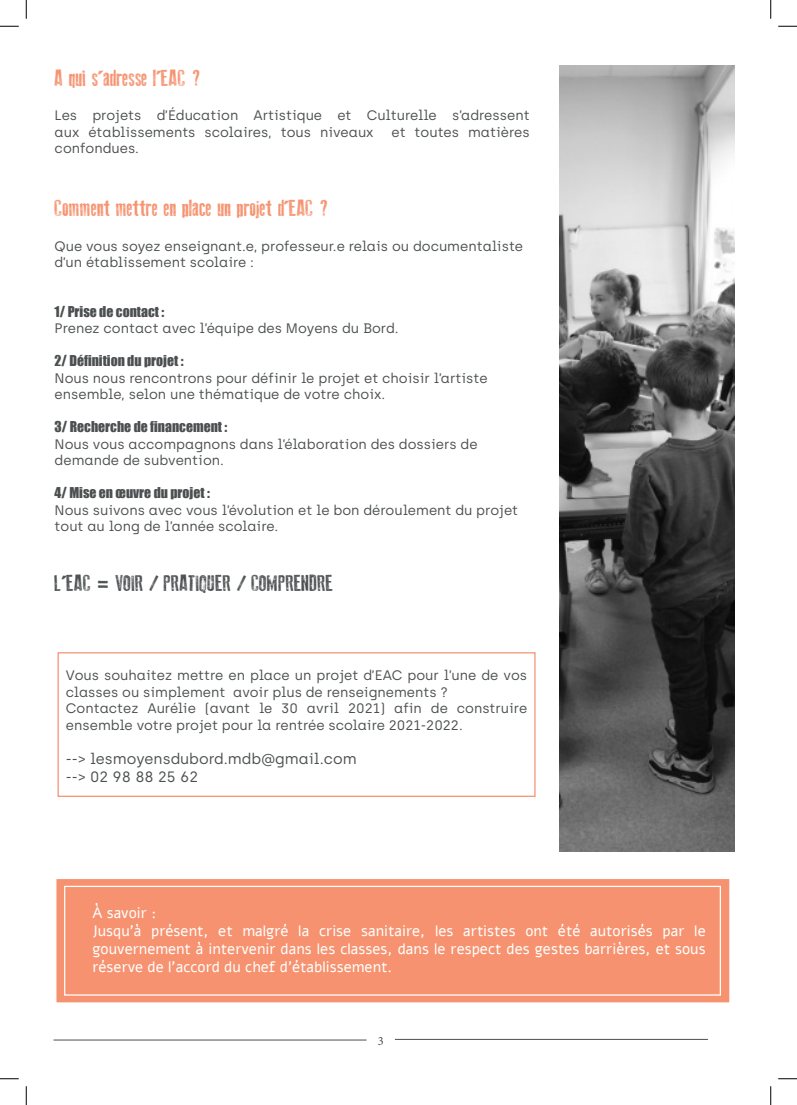
<style>
.page{position:relative;width:797px;height:1105px;background:#fff}
.page>*{position:absolute;margin:0;border:0;box-sizing:border-box;transform-origin:0 0}
.t1{font:22.5px "Old Press";color:#f6926f}
.t2{font:22.5px "Old Press";color:#4c4f50}
.t3{font:15px/18px "Alef";color:#fff;text-align:justify}
.t4{font:15px "Archia";color:#4c4f50}
.t5{font:13.75px/16.5px "Archia";color:#4c4f50}
.t6{font:13.75px "Impact";color:#4c4f50}
.t7{font:12.5px "Minion Pro";color:#4c4f50}
</style>
<div class="page">
<hr style="left:54px;top:1040px;width:312px;height:1px;background:#4c4f50">
<hr style="left:395px;top:1039px;width:313px;height:1px;background:#4c4f50">
<div style="left:55px;top:878px;width:675px;height:125px;background:#f6926f;border:1px solid #fff"></div>
<img style="left:559px;top:65px;width:175px;height:786px">
<div style="left:64px;top:886px;width:657px;height:110px;border:1px solid #fff"></div>
<div style="left:58px;top:652px;width:477px;height:145px;border:1px solid #f6926f"></div>
<svg style="left:0;top:25px;width:19px;height:2px"></svg>
<svg style="left:778px;top:25px;width:19px;height:2px"></svg>
<svg style="left:0;top:1078px;width:19px;height:1px"></svg>
<svg style="left:778px;top:1078px;width:19px;height:1px"></svg>
<svg style="left:25px;top:0;width:2px;height:19px"></svg>
<svg style="left:25px;top:1086px;width:2px;height:19px"></svg>
<svg style="left:770px;top:0;width:1px;height:19px"></svg>
<svg style="left:770px;top:1086px;width:1px;height:19px"></svg>
<p class="t1" style="left:55px;top:65px;width:150px">A qui s’adresse l’EAC ?</p>
<p class="t5" style="left:55px;top:107px;width:476px">Les projets d’Éducation Artistique et Culturelle s’adressent aux établissements scolaires, tous niveaux</p>
<p class="t5" style="left:391px;top:123px;width:140px">et toutes matières</p>
<p class="t5" style="left:55px;top:140px;width:86px">confondues.</p>
<p class="t1" style="left:55px;top:196px;width:278px">Comment mettre en place un projet d’EAC ?</p>
<p class="t5" style="left:55px;top:237px;width:470px">Que vous soyez enseignant.e, professeur.e relais ou documentaliste d’un établissement scolaire :</p>
<p class="t6" style="left:55px;top:301px;width:111px">1/ Prise de contact :</p>
<p class="t5" style="left:55px;top:320px;width:345px">Prenez contact avec l’équipe des Moyens du Bord.</p>
<p class="t6" style="left:55px;top:350px;width:130px">2/ Définition du projet :</p>
<p class="t5" style="left:55px;top:369px;width:434px">Nous nous rencontrons pour définir le projet et choisir l’artiste</p>
<p class="t5" style="left:55px;top:386px;width:332px">ensemble, selon une thématique de votre choix.</p>
<p class="t6" style="left:55px;top:416px;width:174px">3/ Recherche de financement :</p>
<p class="t5" style="left:55px;top:435px;width:424px">Nous vous accompagnons dans l’élaboration des dossiers de demande de subvention.</p>
<p class="t6" style="left:55px;top:482px;width:157px">4/ Mise en œuvre du projet :</p>
<p class="t5" style="left:55px;top:501px;width:465px">Nous suivons avec vous l’évolution et le bon déroulement du projet tout au long de l’année scolaire.</p>
<p class="t2" style="left:55px;top:571px;width:280px">L’EAC = VOIR / PRATIQUER / COMPRENDRE</p>
<p class="t5" style="left:66px;top:667px;width:463px">Vous souhaitez mettre en place un projet d’EAC pour l’une de vos classes ou simplement avoir plus de renseignements ?</p>
<p class="t5" style="left:66px;top:700px;width:463px">Contactez Aurélie (avant le 30 avril 2021) afin de construire ensemble votre projet pour la rentrée scolaire 2021-2022.</p>
<p class="t4" style="left:66px;top:750px;width:292px">--&gt; lesmoyensdubord.mdb@gmail.com</p>
<p class="t4" style="left:66px;top:768px;width:134px">--&gt; 02 98 88 25 62</p>
<p class="t3" style="left:92px;top:904px;width:65px">À savoir :</p>
<p class="t3" style="left:92px;top:922px;width:614px">Jusqu’à présent, et malgré la crise sanitaire, les artistes ont été autorisés par le gouvernement à intervenir dans les classes, dans le respect des gestes barrières, et sous réserve de l’accord du chef d’établissement.</p>
<p class="t7" style="left:378px;top:1032px;width:7px">3</p>
</div>
